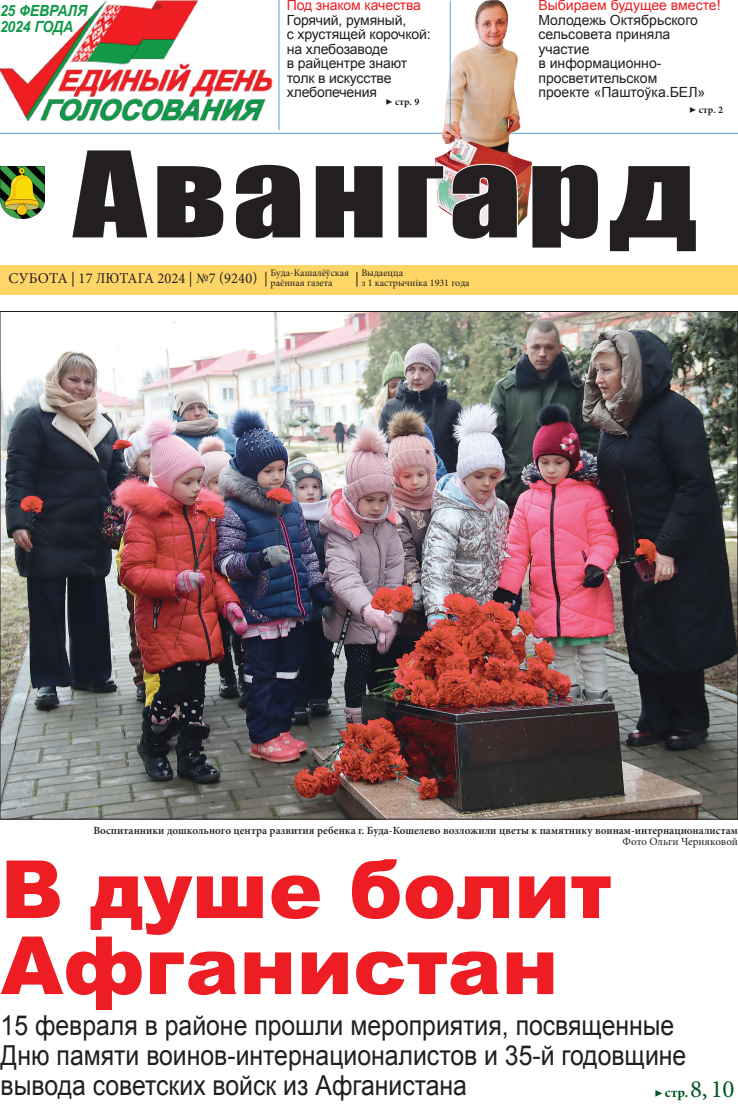
<style>
.page{position:relative;width:738px;height:1106px;background:#fff}
.page>*{position:absolute;margin:0;border:0;box-sizing:border-box;transform-origin:0 0}
.t1{font:110px "Impact";letter-spacing:.04em;color:#231f20;scale:1.31 1}
.t2{font:900 80.3px/76px "Arial";color:#ee1d23}
.t3{font:27.5px/30px "Arial";color:#231f20;scale:.9 1}
.t4{font:italic 700 15.4px/16.8px "Arial";letter-spacing:-.01em;color:#119947;scale:.91 1}
.t5{font:15px "Minion Pro";letter-spacing:.01em;color:#231f20}
.t6{font:14px/14.5px "Arial";letter-spacing:-.01em;color:#231f20}
.t7{font:14px "Arial";letter-spacing:-.01em;color:#ee1d23}
.t8{font:700 14px "Minion Pro";color:#005824}
.t9{font:600 11px "Minion Pro";color:#231f20}
.t10{font:11px "Minion Pro";color:#231f20}
.t11{font:10px/10px "Minion Pro";color:#231f20}
.t12{font:700 10px "Minion Pro";letter-spacing:.02em;color:#231f20}
.s1{font-size:12px}
.s2{font-weight:400;font-size:25px}
</style>
<div class="page">
<hr style="left:0;top:133px;width:737px;height:1px;background:#5f9dd4">
<img style="left:434px;top:0;width:98px;height:226px">
<div style="left:0;top:265px;width:737px;height:30px;background:#fed667"></div>
<img style="left:0;top:166px;width:44px;height:53px">
<hr style="left:278px;top:0;width:1px;height:130px;background:#5f9dd4">
<img style="left:434px;top:163px;width:84px;height:65px">
<svg style="left:530px;top:163px;width:2px;height:63px"></svg>
<img style="left:0;top:0;width:273px;height:122px">
<hr style="left:449px;top:1px;width:1px;height:130px;background:#5f9dd4">
<img style="left:2px;top:313px;width:733px;height:504px">
<p class="t4" style="left:0;top:2px;width:97px">25 февраля<br>2024 года</p>
<p class="t7" style="left:286px;top:-4px;width:136px">Под знаком качества</p>
<p class="t6" style="left:286px;top:13px;width:145px">Горячий, румяный,<br>с хрустящей корочкой: на хлебозаводе<br>в райцентре знают толк в искусстве хлебопечения</p>
<p class="t12" style="left:385px;top:95px;width:35px"><span class="s1">▶</span> стр. 9</p>
<p class="t7" style="left:538px;top:-4px;width:183px">Выбираем будущее вместе!</p>
<p class="t6" style="left:538px;top:13px;width:168px">Молодежь Октябрьского сельсовета приняла участие<br>в информационно&shy;просветительском проекте «Паштоўка.БЕЛ»</p>
<p class="t12" style="left:688px;top:102px;width:35px"><span class="s1">▶</span> стр. 2</p>
<h1 class="t1" style="left:73px;top:109px;width:478px">Авангард</h1>
<p class="t11" style="left:270px;top:268px;width:80px">Буда-Кашалёўская раённая газета</p>
<p class="t5" style="left:9px;top:268px;width:260px">субота | 17 лютага 2024 | №7 (9240) |</p>
<p class="t5" style="left:355px;top:268px;width:5px">|</p>
<p class="t11" style="left:361px;top:268px;width:110px">Выдаецца<br>з 1 кастрычніка 1931 года</p>
<p class="t9" style="left:93px;top:823px;width:645px">Воспитанники дошкольного центра развития ребенка г. Буда-Кошелево возложили цветы к памятнику воинам-интернационалистам</p>
<p class="t10" style="left:622px;top:834px;width:117px">Фото Ольги Черняковой</p>
<h2 class="t2" style="left:1px;top:848px;width:612px">В душе болит<br>Афганистан</h2>
<h3 class="t3" style="left:1px;top:1011px;width:762px">15 февраля в районе прошли мероприятия, посвященные<br>Дню памяти воинов-интернационалистов и 35-й годовщине вывода советских войск из Афганистана</h3>
<p class="t8" style="left:654px;top:1082px;width:81px">▶ стр.<span class="s2">8, 10</span></p>
</div>
